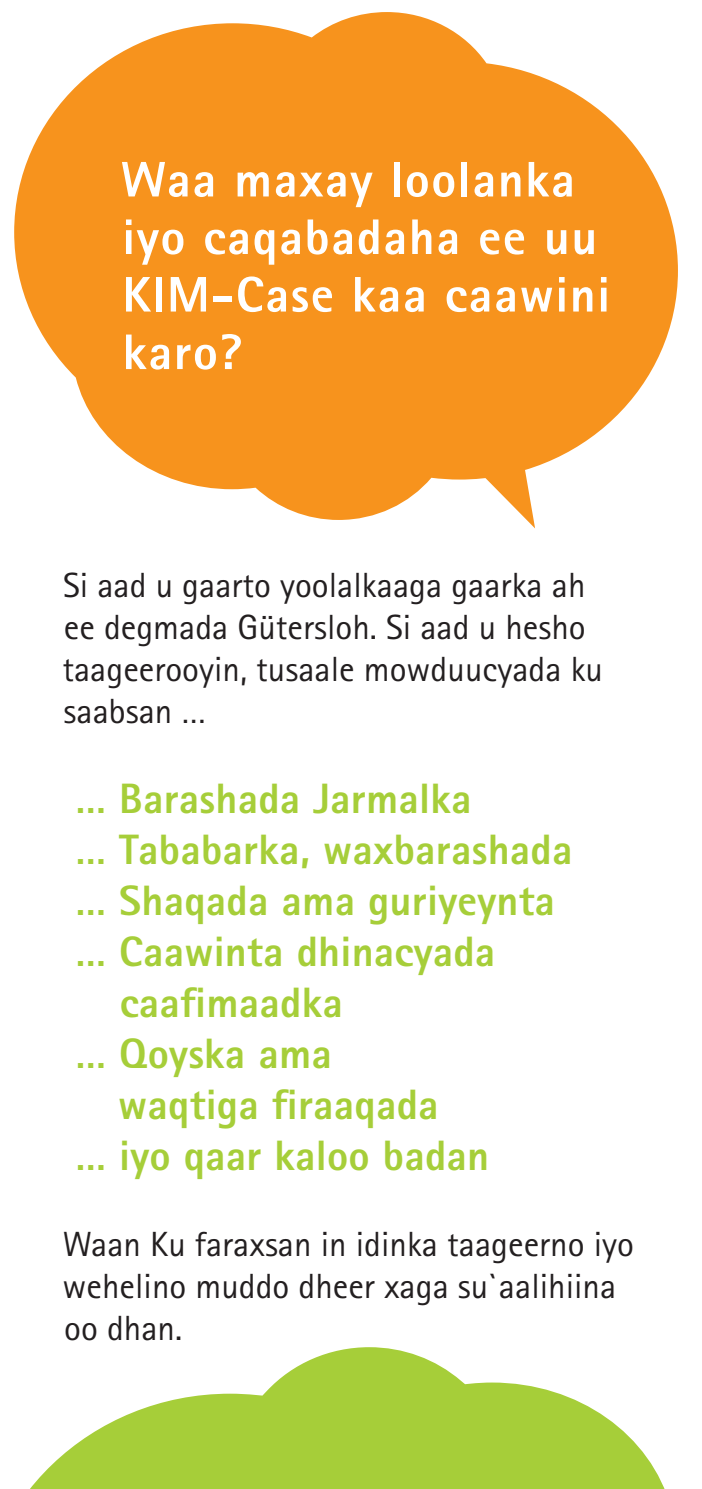
<style>
.page{position:relative;width:702px;height:1489px;background:#fff}
.page>*{position:absolute;margin:0;border:0;box-sizing:border-box;transform-origin:0 0}
.t1{font:800 50px/57.5px "Rotis Sans Serif Std";letter-spacing:.03em;color:#fff}
.t2{font:800 42.5px "Rotis Sans Serif Std";letter-spacing:.005em;color:#a6ce39}
.t3{font:35px/42px "Rotis Sans Serif Std";color:#231f20}
</style>
<div class="page">
<svg style="left:14px;top:12px;width:664px;height:508px;fill:#f7931d"></svg>
<svg style="left:30px;top:1347px;width:634px;height:141px"></svg>
<svg style="left:481px;top:437px;width:54px;height:91px"></svg>
<h1 class="t1" style="left:121px;top:150px;width:491px">Waa maxay loolanka iyo caqabadaha ee uu<br>KIM-Case kaa caawini karo?</h1>
<p class="t3" style="left:62px;top:563px;width:542px">Si aad u gaarto yoolalkaaga gaarka ah ee degmada Gütersloh. Si aad u hesho taageerooyin, tusaale mowduucyada ku saabsan …</p>
<p class="t2" style="left:75px;top:771px;width:397px">… Barashada Jarmalka</p>
<p class="t2" style="left:75px;top:822px;width:498px">… Tababarka, waxbarashada</p>
<p class="t2" style="left:75px;top:873px;width:481px">… Shaqada ama guriyeynta</p>
<p class="t2" style="left:75px;top:924px;width:421px">… Caawinta dhinacyada</p>
<p class="t2" style="left:120px;top:975px;width:224px">caafimaadka</p>
<p class="t2" style="left:75px;top:1026px;width:258px">… Qoyska ama</p>
<p class="t2" style="left:118px;top:1077px;width:322px">waqtiga firaaqada</p>
<p class="t2" style="left:75px;top:1128px;width:415px">… iyo qaar kaloo badan</p>
<p class="t3" style="left:62px;top:1222px;width:573px">Waan Ku faraxsan in idinka taageerno iyo wehelino muddo dheer xaga su`aalihiina oo dhan.</p>
</div>
